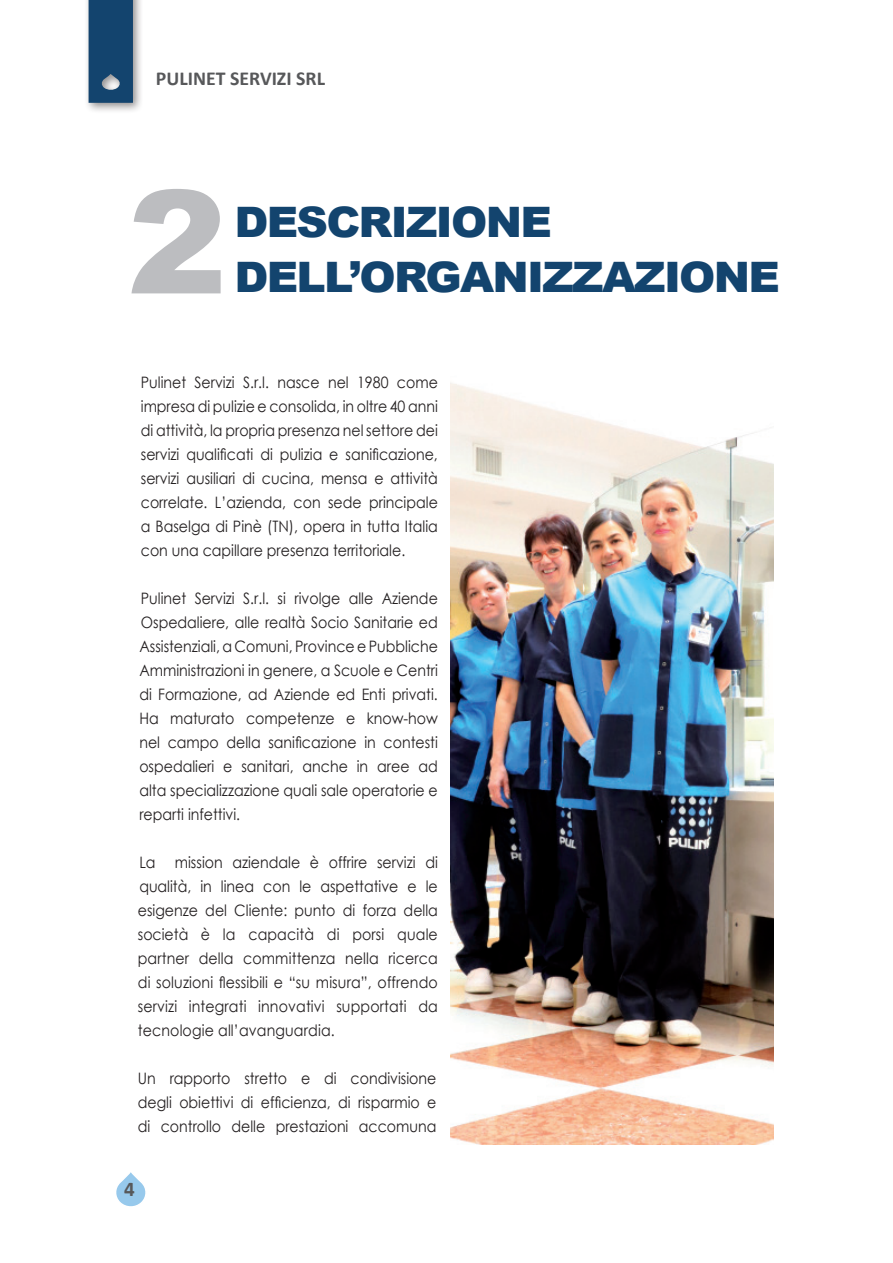
<style>
.page{position:relative;width:893px;height:1263px;background:#fff}
.page>*{position:absolute;margin:0;border:0;box-sizing:border-box;transform-origin:0 0}
.Normale{font:900 143.55px "Arial";color:#bcbdc0;scale:1.04 1}
.Normale-2{font:900 42px "Arial";letter-spacing:-.04em;color:#13446e;scale:1.04 1}
.Normale-3{font:700 21px "Calibri";color:#57585a}
.Normale-4{font:700 19.8px "Calibri";color:#57585a}
.Normale-5{font:15.75px/24px "Century Gothic";color:#231f20;text-align:justify;scale:.9 1}
</style>
<div class="page">
<div style="left:84px;top:0;width:60px;height:114px;background:#231f20;opacity:.5"></div>
<svg style="left:88px;top:0;width:46px;height:104px;background:#224e75"></svg>
<img style="left:451px;top:383px;width:322px;height:761px">
<svg style="left:116px;top:1172px;width:30px;height:35px"></svg>
<p class="Normale-4" style="left:156px;top:65px;width:171px">PULINET SERVIZI SRL</p>
<p class="Normale" style="left:128px;top:138px;width:97px">2</p>
<p class="Normale-2" style="left:235px;top:191px;width:307px">DESCRIZIONE</p>
<p class="Normale-2" style="left:235px;top:247px;width:526px">DELL’ORGANIZZAZIONE</p>
<p class="Normale-5" style="left:141px;top:370px;width:332px">Pulinet Servizi S.r.l. nasce nel 1980 come impresa di pulizie e consolida, in oltre 40 anni di attività, la propria presenza nel settore dei servizi qualificati di pulizia e sanificazione, servizi ausiliari di cucina, mensa e attività correlate. L’azienda, con sede principale a Baselga di Pinè (TN), opera in tutta Italia con una capillare presenza territoriale.</p>
<p class="Normale-5" style="left:139px;top:586px;width:333px">Pulinet Servizi S.r.l. si rivolge alle Aziende Ospedaliere, alle realtà Socio Sanitarie ed Assistenziali, a Comuni, Province e Pubbliche Amministrazioni in genere, a Scuole e Centri di Formazione, ad Aziende ed Enti privati.<br>Ha maturato competenze e know-how nel campo della sanificazione in contesti ospedalieri e sanitari, anche in aree ad alta specializzazione quali sale operatorie e reparti infettivi.</p>
<p class="Normale-5" style="left:138px;top:850px;width:335px">La mission aziendale è offrire servizi di qualità, in linea con le aspettative e le esigenze del Cliente: punto di forza della società è la capacità di porsi quale partner della committenza nella ricerca di soluzioni flessibili e “su misura”, offrendo servizi integrati innovativi supportati da tecnologie all’avanguardia.</p>
<p class="Normale-5" style="left:138px;top:1066px;width:333px">Un rapporto stretto e di condivisione degli obiettivi di efficienza, di risparmio e di controllo delle prestazioni accomuna</p>
<p class="Normale-3" style="left:124px;top:1174px;width:12px">4</p>
</div>
